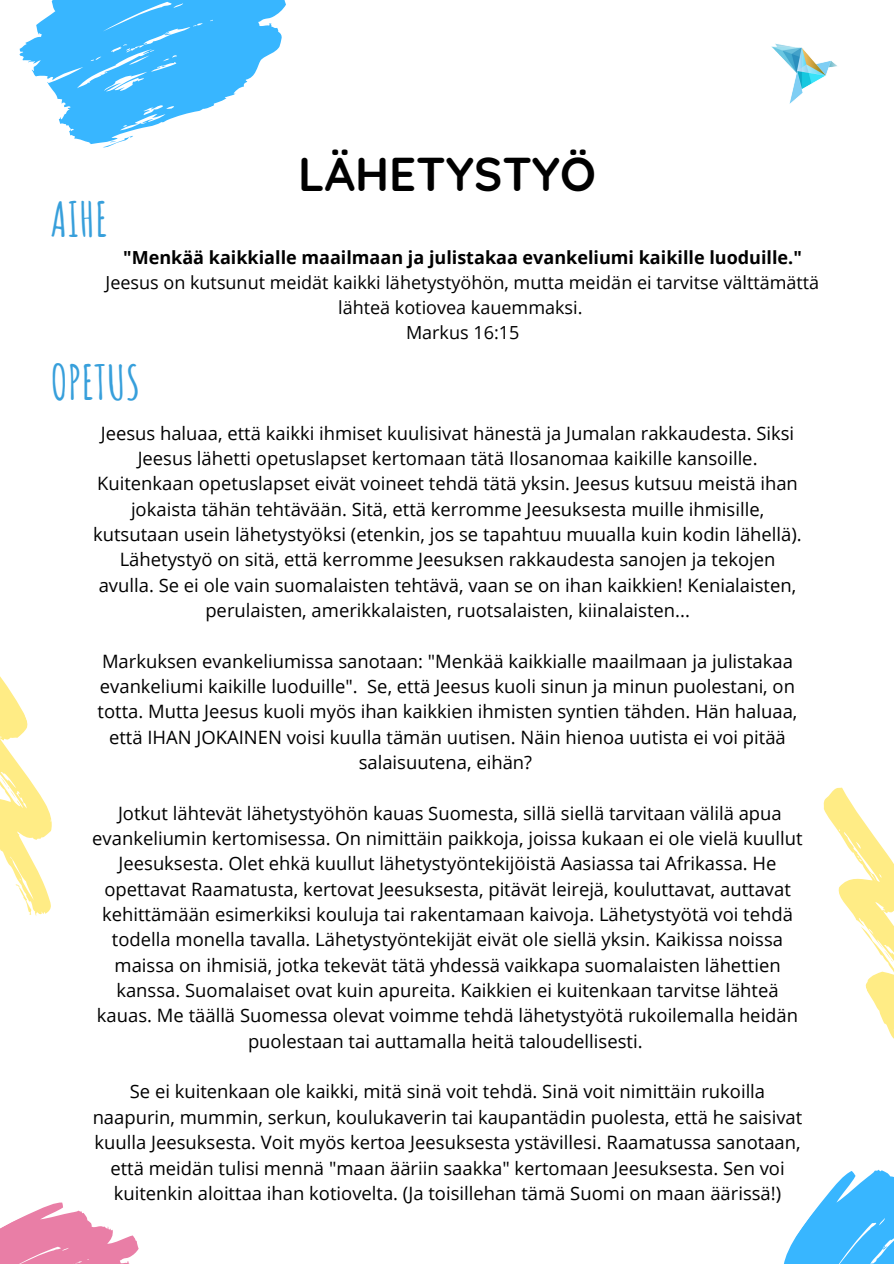
<style>
.page{position:relative;width:894px;height:1264px;background:#fff}
.page>*{position:absolute;margin:0;border:0;box-sizing:border-box;transform-origin:0 0}
.t1{font:700 47.25px "Quicksand";color:#000}
.t2{font:700 47.25px "Amatic SC";color:#379fdb}
.t3{font:18.45px/25.3px "Open Sans";color:#000;text-align:center}
.t4{font:18px/24.8px "Open Sans";color:#000;text-align:center}
.t5{font:700 18px "Open Sans";color:#000}
</style>
<div class="page">
<svg style="left:0;top:676px;width:52px;height:240px"></svg>
<svg style="left:19px;top:0;width:267px;height:144px;fill:#38b6ff"></svg>
<svg style="left:103px;top:134px;width:31px;height:14px"></svg>
<svg style="left:0;top:1202px;width:139px;height:61px"></svg>
<svg style="left:823px;top:787px;width:71px;height:252px"></svg>
<svg style="left:784px;top:1169px;width:109px;height:94px"></svg>
<img style="left:771px;top:43px;width:66px;height:61px">
<h1 class="t2" style="left:51px;top:189px;width:59px">AIHE</h1>
<h1 class="t1" style="left:298px;top:144px;width:299px">LÄHETYSTYÖ</h1>
<p class="t5" style="left:123px;top:245px;width:680px">"Menkää kaikkialle maailmaan ja julistakaa evankeliumi kaikille luoduille."</p>
<p class="t4" style="left:105px;top:270px;width:715px">Jeesus on kutsunut meidät kaikki lähetystyöhön, mutta meidän ei tarvitse välttämättä lähteä kotiovea kauemmaksi.<br>Markus 16:15</p>
<h1 class="t2" style="left:51px;top:351px;width:91px">OPETUS</h1>
<p class="t3" style="left:93px;top:419px;width:710px">Jeesus haluaa, että kaikki ihmiset kuulisivat hänestä ja Jumalan rakkaudesta. Siksi Jeesus lähetti opetuslapset kertomaan tätä Ilosanomaa kaikille kansoille.<br>Kuitenkaan opetuslapset eivät voineet tehdä tätä yksin. Jeesus kutsuu meistä ihan jokaista tähän tehtävään. Sitä, että kerromme Jeesuksesta muille ihmisille, kutsutaan usein lähetystyöksi (etenkin, jos se tapahtuu muualla kuin kodin lähellä).<br>Lähetystyö on sitä, että kerromme Jeesuksen rakkaudesta sanojen ja tekojen avulla. Se ei ole vain suomalaisten tehtävä, vaan se on ihan kaikkien! Kenialaisten, perulaisten, amerikkalaisten, ruotsalaisten, kiinalaisten...</p>
<p class="t3" style="left:97px;top:647px;width:701px">Markuksen evankeliumissa sanotaan: "Menkää kaikkialle maailmaan ja julistakaa evankeliumi kaikille luoduille". Se, että Jeesus kuoli sinun ja minun puolestani, on totta. Mutta Jeesus kuoli myös ihan kaikkien ihmisten syntien tähden. Hän haluaa, että IHAN JOKAINEN voisi kuulla tämän uutisen. Näin hienoa uutista ei voi pitää salaisuutena, eihän?</p>
<p class="t3" style="left:92px;top:799px;width:711px">Jotkut lähtevät lähetystyöhön kauas Suomesta, sillä siellä tarvitaan välilä apua evankeliumin kertomisessa. On nimittäin paikkoja, joissa kukaan ei ole vielä kuullut Jeesuksesta. Olet ehkä kuullut lähetystyöntekijöistä Aasiassa tai Afrikassa. He opettavat Raamatusta, kertovat Jeesuksesta, pitävät leirejä, kouluttavat, auttavat kehittämään esimerkiksi kouluja tai rakentamaan kaivoja. Lähetystyötä voi tehdä todella monella tavalla. Lähetystyöntekijät eivät ole siellä yksin. Kaikissa noissa maissa on ihmisiä, jotka tekevät tätä yhdessä vaikkapa suomalaisten lähettien kanssa. Suomalaiset ovat kuin apureita. Kaikkien ei kuitenkaan tarvitse lähteä kauas. Me täällä Suomessa olevat voimme tehdä lähetystyötä rukoilemalla heidän puolestaan tai auttamalla heitä taloudellisesti.</p>
<p class="t3" style="left:93px;top:1078px;width:711px">Se ei kuitenkaan ole kaikki, mitä sinä voit tehdä. Sinä voit nimittäin rukoilla naapurin, mummin, serkun, koulukaverin tai kaupantädin puolesta, että he saisivat kuulla Jeesuksesta. Voit myös kertoa Jeesuksesta ystävillesi. Raamatussa sanotaan, että meidän tulisi mennä "maan ääriin saakka" kertomaan Jeesuksesta. Sen voi kuitenkin aloittaa ihan kotiovelta. (Ja toisillehan tämä Suomi on maan äärissä!)</p>
</div>
